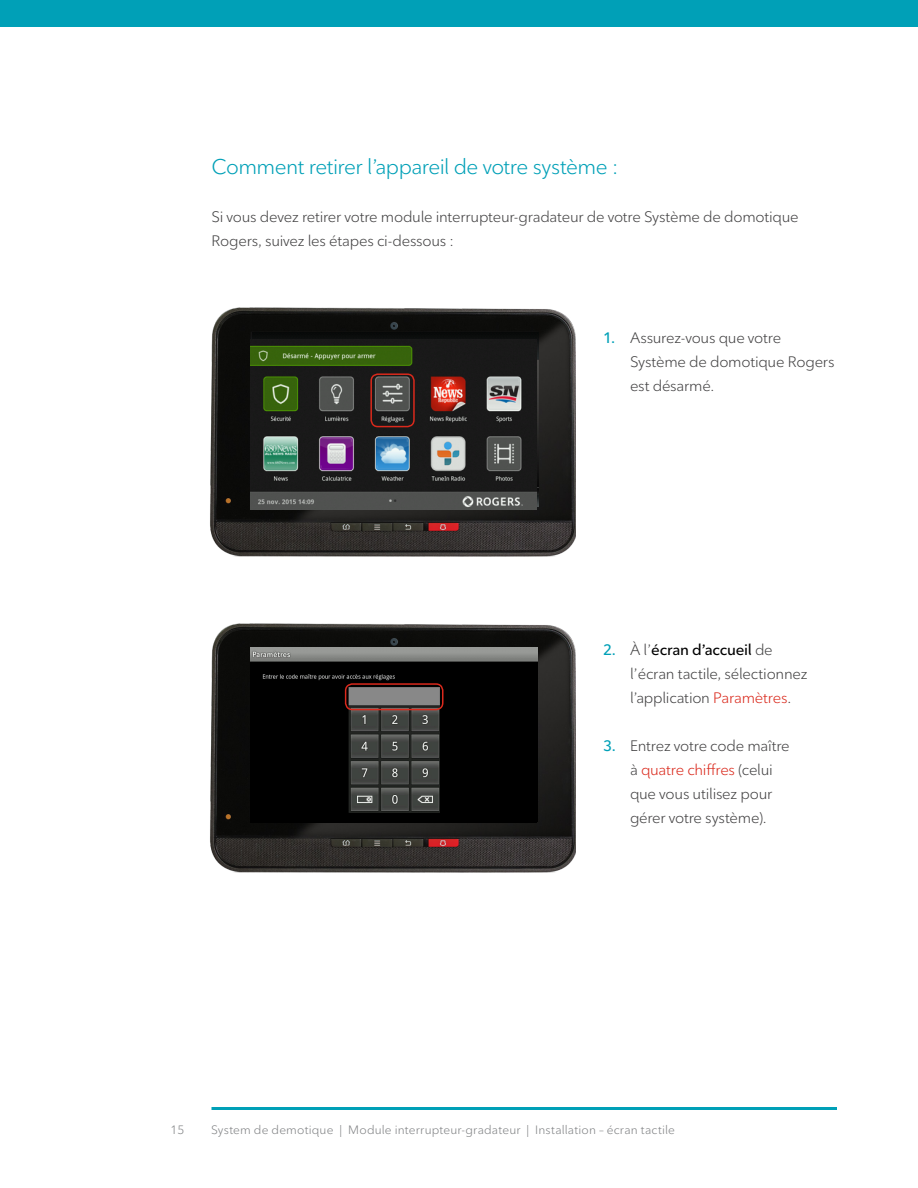
<style>
.page{position:relative;width:918px;height:1188px;background:#fff}
.page>*{position:absolute;margin:0;border:0;box-sizing:border-box;transform-origin:0 0}
.t1{font:21px "Ted Next";letter-spacing:-.03em;color:#00a0b7}
.t2{font:15px/24px "Ted Next";letter-spacing:-.015em;color:#424142}
.t3{font:12px "Ted Next";letter-spacing:.015em;color:#808284}
.s1{font-weight:600;color:#00a0b7}
.s2{font-weight:600;color:#000}
.s3{color:#da291c}
</style>
<div class="page">
<div style="left:0;top:0;width:918px;height:27px;background:#00a0b7"></div>
<hr style="left:212px;top:1107px;width:625px;height:3px;background:#00a0b7">
<img style="left:210px;top:308px;width:366px;height:248px">
<img style="left:252px;top:333px;width:286px;height:174px">
<img style="left:251px;top:340px;width:286px;height:170px">
<div style="left:370px;top:373px;width:45px;height:54px;border:2px solid #da291c;border-radius:7px"></div>
<img style="left:210px;top:623px;width:366px;height:249px">
<img style="left:250px;top:648px;width:288px;height:173px">
<div style="left:345px;top:683px;width:99px;height:27px;border:2px solid #da291c;border-radius:7px"></div>
<h1 class="t1" style="left:212px;top:154px;width:408px">Comment retirer l’appareil de votre système :</h1>
<p class="t2" style="left:212px;top:205px;width:589px">Si vous devez retirer votre module interrupteur-gradateur de votre Système de domotique<br>Rogers, suivez les étapes ci-dessous :</p>
<p class="t2" style="left:630px;top:326px;width:206px;text-indent:-27px"><span class="s1">1.</span> Assurez-vous que votre<br>Système de domotique Rogers est désarmé.</p>
<p class="t2" style="left:630px;top:638px;width:179px;text-indent:-27px"><span class="s1">2.</span> À l’<span class="s2">écran d’accueil</span> de l’écran tactile, sélectionnez l’application <span class="s3">Paramètres</span>.</p>
<p class="t2" style="left:630px;top:734px;width:161px;text-indent:-27px"><span class="s1">3.</span> Entrez votre code maître à <span class="s3">quatre chiffres</span> (celui que vous utilisez pour gérer votre système).</p>
<p class="t3" style="left:171px;top:1123px;width:15px">15</p>
<p class="t3" style="left:211px;top:1123px;width:466px">System de demotique | Module interrupteur-gradateur | Installation – écran tactile</p>
</div>
